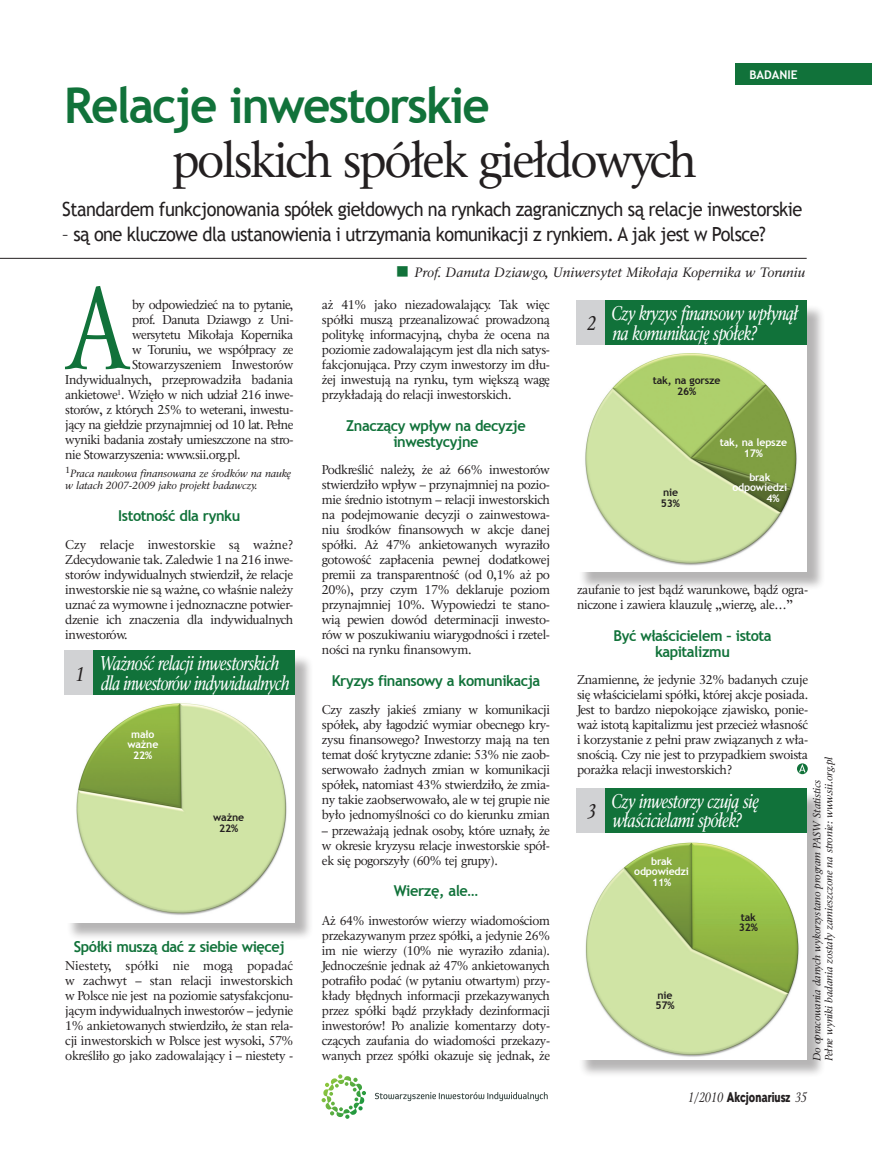
<style>
.page{position:relative;width:872px;height:1170px;background:#fff}
.page>*{position:absolute;margin:0;border:0;box-sizing:border-box;transform-origin:0 0}
.t1{font:115.2px "Eunice Cnd TTEFN";color:#11723a}
.t2{font:49.5px/54px "Classic TTEFN";letter-spacing:-.05em;color:#231f20;scale:.96 1}
.t3{font:italic 19.95px/20px "Classic Cnd TTEFN";letter-spacing:-.03em;color:#fff;scale:.96 1}
.t4{font:italic 19.95px "Classic Cnd TTEFN";color:#231f20}
.t5{font:19.5px "Trebuchet MS";letter-spacing:-.03em;color:#231f20;scale:.93 1}
.srodtyt{font:700 15px/16.5px "Trebuchet MS";letter-spacing:-.03em;color:#11723a;text-align:center}
.t6{font:italic 13.5px "Classic TTEFN";color:#231f20}
.t7{font:13.5px "Straight Cnd TTEFN Heavy";color:#231f20}
.t8{font:12.75px/15px "Classic TTEFN";letter-spacing:-.03em;color:#231f20;text-align:justify}
.t9{font:12.75px/15px "Classic TTEFN";letter-spacing:-.03em;color:#231f20;scale:.96 1}
.t10{font:700 12px "Trebuchet MS";color:#fff}
.srodtyt-2{font:italic 10.5px/12px "Classic TTEFN";letter-spacing:-.015em;color:#231f20}
.srodtyt-3{font:700 10.5px/10.5px "Trebuchet MS";letter-spacing:-.015em;color:#fff;text-align:center}
.srodtyt-4{font:700 10.5px "Trebuchet MS";letter-spacing:-.015em;color:#231f20}
.s1{font-family:"Trebuchet MS";font-weight:700;color:#11723a}
.s2{color:#11723a}
.s3{font-family:"Eunice Cnd TTEFN";font-style:italic}
</style>
<div class="page">
<svg style="left:797px;top:763px;width:10px;height:11px"></svg>
<svg style="left:799px;top:764px;width:6px;height:8px"></svg>
<div style="left:736px;top:64px;width:136px;height:21px;background:#11723a"></div>
<hr style="left:0;top:258px;width:806px;height:1px;background:#231f20">
<svg style="left:323px;top:1074px;width:43px;height:43px"></svg>
<svg style="left:375px;top:1092px;width:173px;height:8px"></svg>
<div style="left:66px;top:654px;width:247px;height:286px;background:#231f20;opacity:.33"></div>
<img style="left:66px;top:695px;width:229px;height:227px">
<div style="left:93px;top:650px;width:202px;height:45px;background:#11723a"></div>
<div style="left:64px;top:650px;width:29px;height:45px;background:#d1d2d4"></div>
<div style="left:578px;top:304px;width:247px;height:286px;background:#231f20;opacity:.33"></div>
<img style="left:578px;top:345px;width:228px;height:227px">
<div style="left:604px;top:300px;width:202px;height:45px;background:#11723a"></div>
<div style="left:575px;top:300px;width:29px;height:45px;background:#d1d2d4"></div>
<div style="left:578px;top:791px;width:247px;height:287px;background:#231f20;opacity:.33"></div>
<img style="left:576px;top:832px;width:230px;height:227px">
<div style="left:604px;top:788px;width:202px;height:44px;background:#11723a"></div>
<div style="left:575px;top:788px;width:29px;height:44px;background:#d1d2d4"></div>
<p class="t2" style="left:172px;top:81px;width:548px;text-indent:-108px"><span class="s1">Relacje inwestorskie<br></span>polskich spółek giełdowych</p>
<p class="t10" style="left:749px;top:67px;width:50px">BADANIE</p>
<p class="t5" style="left:62px;top:197px;width:797px">Standardem funkcjonowania spółek giełdowych na rynkach zagranicznych są relacje inwestorskie</p>
<p class="t5" style="left:62px;top:223px;width:758px">– są one kluczowe dla ustanowienia i utrzymania komunikacji z rynkiem. A jak jest w Polsce?</p>
<p class="t1" style="left:65px;top:262px;width:66px">A</p>
<p class="t6" style="left:396px;top:264px;width:411px"><span class="s2">■</span> Prof. Danuta Dziawgo, Uniwersytet Mikołaja Kopernika w Toruniu</p>
<p class="t8" style="left:322px;top:298px;width:230px">aż 41% jako niezadowalający. Tak więc spółki muszą przeanalizować prowadzoną politykę informacyjną, chyba że ocena na poziomie zadowalającym jest dla nich satys&shy;fakcjonująca. Przy czym inwestorzy im dłu&shy;żej inwestują na rynku, tym większą wagę przykładają do relacji inwestorskich.</p>
<p class="srodtyt" style="left:346px;top:417px;width:181px">Znaczący wpływ na decyzje inwestycyjne</p>
<p class="t8" style="left:322px;top:463px;width:230px">Podkreślić należy, że aż 66% inwestorów stwierdziło wpływ – przynajmniej na pozio&shy;mie średnio istotnym – relacji inwestorskich na podejmowanie decyzji o zainwestowa&shy;niu środków finansowych w akcje danej spółki. Aż 47% ankietowanych wyraziło gotowość zapłacenia pewnej dodatkowej premii za transparentność (od 0,1% aż po 20%), przy czym 17% deklaruje poziom przynajmniej 10%. Wypowiedzi te stano&shy;wią pewien dowód determinacji inwesto&shy;rów w poszukiwaniu wiarygodności i rzetel&shy;ności na rynku finansowym.</p>
<p class="srodtyt" style="left:332px;top:672px;width:210px">Kryzys finansowy a komunikacja</p>
<p class="t8" style="left:322px;top:703px;width:230px">Czy zaszły jakieś zmiany w komunikacji spółek, aby łagodzić wymiar obecnego kry&shy;zysu finansowego? Inwestorzy mają na ten temat dość krytyczne zdanie: 53% nie zaob&shy;serwowało żadnych zmian w komunikacji spółek, natomiast 43% stwierdziło, że zmia&shy;ny takie zaobserwowało, ale w tej grupie nie było jednomyślności co do kierunku zmian</p>
<p class="t8" style="left:322px;top:823px;width:230px">– przeważają jednak osoby, które uznały, że w okresie kryzysu relacje inwestorskie spół&shy;ek się pogorszyły (60% tej grupy).</p>
<p class="srodtyt" style="left:394px;top:882px;width:86px">Wierzę, ale…</p>
<p class="t9" style="left:322px;top:913px;width:239px;text-align:justify">Aż 64% inwestorów wierzy wiadomościom przekazywanym przez spółki, a jedynie 26% im nie wierzy (10% nie wyraziło zdania).<br>Jednocześnie jednak aż 47% ankietowanych potrafiło podać (w pytaniu otwartym) przy&shy;kłady błędnych informacji przekazywanych przez spółki bądź przykłady dezinformacji inwestorów! Po analizie komentarzy doty&shy;czących zaufania do wiadomości przekazy&shy;wanych przez spółki okazuje się jednak, że</p>
<p class="t9" style="left:132px;top:298px;width:169px">by odpowiedzieć na to pytanie,</p>
<p class="t9" style="left:132px;top:313px;width:169px">prof. Danuta Dziawgo z Uni-</p>
<p class="t9" style="left:132px;top:328px;width:169px">wersytetu Mikołaja Kopernika</p>
<p class="t9" style="left:132px;top:343px;width:169px">w Toruniu, we współpracy ze</p>
<p class="t9" style="left:132px;top:358px;width:169px">Stowarzyszeniem Inwestorów</p>
<p class="t9" style="left:65px;top:373px;width:239px">Indywidualnych, przeprowadziła badania</p>
<p class="t9" style="left:65px;top:388px;width:239px">ankietowe<sup>1</sup>. Wzięło w nich udział 216 inwe-</p>
<p class="t9" style="left:65px;top:403px;width:239px">storów, z których 25% to weterani, inwestu-</p>
<p class="t9" style="left:65px;top:418px;width:239px">jący na giełdzie przynajmniej od 10 lat. Pełne</p>
<p class="t9" style="left:65px;top:433px;width:239px">wyniki badania zostały umieszczone na stro-</p>
<p class="t9" style="left:65px;top:448px;width:184px">nie Stowarzyszenia: www.sii.org.pl.</p>
<p class="srodtyt-2" style="left:65px;top:468px;width:227px"><sup>1</sup>Praca naukowa finansowana ze środków na naukę w latach 2007-2009 jako projekt badawczy.</p>
<p class="srodtyt" style="left:118px;top:507px;width:124px">Istotność dla rynku</p>
<p class="t8" style="left:65px;top:538px;width:230px">Czy relacje inwestorskie są ważne?<br>Zdecydowanie tak. Zaledwie 1 na 216 inwe&shy;storów indywidualnych stwierdził, że relacje inwestorskie nie są ważne, co właśnie należy uznać za wymowne i jednoznaczne potwier&shy;dzenie ich znaczenia dla indywidualnych inwestorów.</p>
<p class="t4" style="left:587px;top:312px;width:10px">2</p>
<p class="t3" style="left:611px;top:303px;width:196px">Czy kryzys finansowy wpłynął na komunikację spółek?</p>
<p class="srodtyt-4" style="left:652px;top:374px;width:69px">tak, na gorsze</p>
<p class="srodtyt-4" style="left:677px;top:384px;width:21px">26%</p>
<p class="srodtyt-3" style="left:719px;top:437px;width:69px">tak, na lepsze</p>
<p class="srodtyt-3" style="left:744px;top:448px;width:21px">17%</p>
<p class="srodtyt-3" style="left:732px;top:471px;width:56px">brak odpowiedzi</p>
<p class="srodtyt-3" style="left:766px;top:492px;width:15px">4%</p>
<p class="srodtyt-4" style="left:663px;top:486px;width:17px">nie</p>
<p class="srodtyt-4" style="left:661px;top:496px;width:21px">53%</p>
<p class="t9" style="left:577px;top:583px;width:242px">zaufanie to jest bądź warunkowe, bądź ogra&shy;niczone i zawiera klauzulę „wierzę, ale…”</p>
<p class="srodtyt" style="left:613px;top:627px;width:160px">Być właścicielem – istota kapitalizmu</p>
<p class="t8" style="left:577px;top:673px;width:233px">Znamienne, że jedynie 32% badanych czuje się właścicielami spółki, której akcje posiada.<br>Jest to bardzo niepokojące zjawisko, ponie&shy;waż istotą kapitalizmu jest przecież własność i korzystanie z pełni praw związanych z wła&shy;snością. Czy nie jest to przypadkiem swoista porażka relacji inwestorskich?</p>
<p class="t4" style="left:75px;top:662px;width:10px">1</p>
<p class="t3" style="left:99px;top:653px;width:199px">Ważność relacji inwestorskich dla inwestorów indywidualnych</p>
<p class="srodtyt-3" style="left:127px;top:728px;width:32px">mało ważne</p>
<p class="srodtyt-3" style="left:133px;top:749px;width:21px">22%</p>
<p class="srodtyt-2" style="left:823px;top:1061px;width:306px;rotate:-90deg">Pełne wyniki badania zostały zamieszczone na stronie: www.sii.org.pl</p>
<p class="srodtyt-2" style="left:811px;top:1061px;width:283px;rotate:-90deg">Do opracowania danych wykorzystano program PASW Statistics</p>
<p class="t4" style="left:587px;top:799px;width:10px">3</p>
<p class="t3" style="left:611px;top:791px;width:155px">Czy inwestorzy czują się właścicielami spółek?</p>
<p class="srodtyt-4" style="left:213px;top:810px;width:32px">ważne</p>
<p class="srodtyt-4" style="left:219px;top:821px;width:21px">22%</p>
<p class="srodtyt-3" style="left:634px;top:855px;width:56px">brak odpowiedzi</p>
<p class="srodtyt-3" style="left:652px;top:876px;width:21px">11%</p>
<p class="srodtyt-4" style="left:740px;top:910px;width:17px">tak</p>
<p class="srodtyt-4" style="left:738px;top:921px;width:21px">32%</p>
<p class="srodtyt" style="left:74px;top:937px;width:212px">Spółki muszą dać z siebie więcej</p>
<p class="t8" style="left:65px;top:958px;width:230px">Niestety, spółki nie mogą popadać w zachwyt – stan relacji inwestorskich w Polsce nie jest na poziomie satysfakcjonu&shy;jącym indywidualnych inwestorów – jedynie 1% ankietowanych stwierdziło, że stan rela&shy;cji inwestorskich w Polsce jest wysoki, 57% określiło go jako zadowalający i – niestety -</p>
<p class="srodtyt-4" style="left:657px;top:988px;width:17px">nie</p>
<p class="srodtyt-4" style="left:655px;top:998px;width:21px">57%</p>
<p class="t7" style="left:687px;top:1088px;width:120px"><span class="s3">1/2010</span> Akcjonariusz <span class="s3">35</span></p>
</div>
